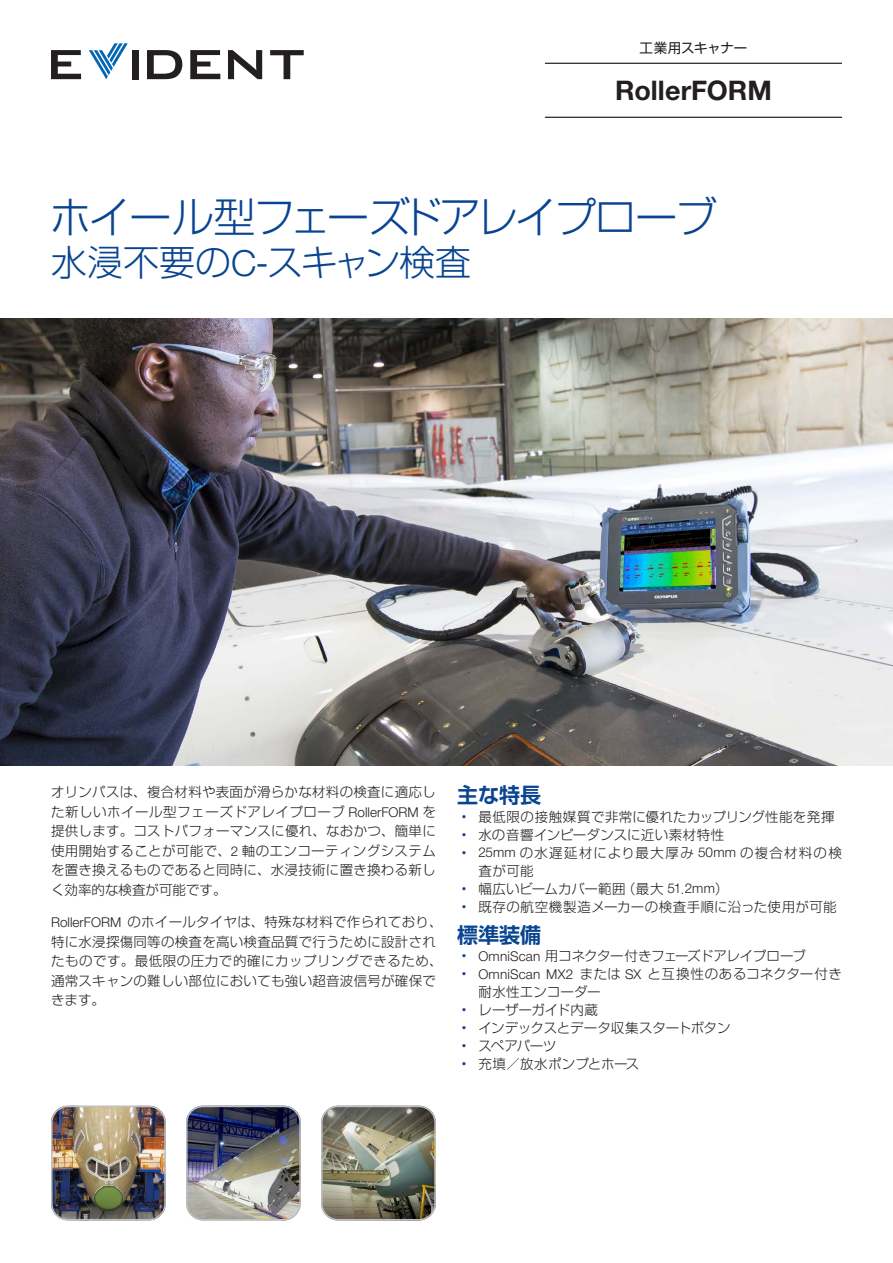
<style>
.page{position:relative;width:893px;height:1263px;background:#fff}
.page>*{position:absolute;margin:0;border:0;box-sizing:border-box;transform-origin:0 0}
.t1{font:300 42px "Shin Go Pro";letter-spacing:-.055em;color:#094491}
.t2{font:300 36px "Shin Go Pro";color:#094491}
.t3{font:700 27px "Helvetica Neue LTW1 G";color:#231f20}
.t4{font:700 21px "Shin Go Pro De";color:#094491}
.t5{font:300 13.5px/19.5px "Shin Go Pro";letter-spacing:.02em;color:#231f20}
.t6{font:300 13.5px/18px "Shin Go Pro";letter-spacing:.085em;color:#231f20}
.t7{font:300 13.5px "Shin Go Pro";letter-spacing:-.04em;color:#231f20}
.t8{font:300 13.5px "Shin Go Pro";letter-spacing:-.025em;color:#231f20}
.t9{font:300 13.5px "Shin Go Pro";letter-spacing:-.01em;color:#231f20}
.t10{font:13.5px "Shin Go Pro";letter-spacing:-.01em;color:#231f20}
.s1{font-family:"Helvetica Neue LTW1 G"}
.s2{color:#094491}
</style>
<div class="page">
<svg style="left:51px;top:50px;width:30px;height:29px"></svg>
<div style="left:132px;top:50px;width:7px;height:29px;background:#231f20"></div>
<svg style="left:147px;top:50px;width:35px;height:29px"></svg>
<svg style="left:190px;top:50px;width:30px;height:29px"></svg>
<svg style="left:228px;top:50px;width:34px;height:29px"></svg>
<svg style="left:270px;top:50px;width:34px;height:29px"></svg>
<svg style="left:89px;top:43px;width:39px;height:36px"></svg>
<img style="left:0;top:319px;width:893px;height:446px">
<img style="left:51px;top:1106px;width:115px;height:114px">
<div style="left:51px;top:1106px;width:115px;height:114px;border:2px solid #bebfc2;border-radius:16px"></div>
<img style="left:321px;top:1106px;width:115px;height:114px">
<div style="left:321px;top:1106px;width:115px;height:114px;border:2px solid #bebfc2;border-radius:16px"></div>
<img style="left:186px;top:1106px;width:115px;height:114px">
<div style="left:186px;top:1106px;width:115px;height:114px;border:2px solid #bebfc2;border-radius:16px"></div>
<hr style="left:545px;top:63px;width:297px;height:1px;background:#231f20">
<hr style="left:545px;top:117px;width:297px;height:1px;background:#231f20">
<p class="t10" style="left:640px;top:37px;width:109px">工業用スキャナー</p>
<h3 class="t3" style="left:615px;top:74px;width:158px">RollerFORM</h3>
<h1 class="t1" style="left:49px;top:183px;width:670px">ホイール型フェーズドアレイプローブ</h1>
<h2 class="t2" style="left:51px;top:233px;width:422px">水浸不要の<span class="s1">C</span>-スキャン検査</h2>
<p class="t5" style="left:51px;top:781px;width:386px;text-align:justify">オリンパスは、複合材料や表面が滑らかな材料の検査に適応した新しいホイール型フェーズドアレイプローブ <span class="s1">RollerFORM</span> を提供します。コストパフォーマンスに優れ、なおかつ、簡単に使用開始することが可能で、<span class="s1">2</span> 軸のエンコーティングシステムを置き換えるものであると同時に、水浸技術に置き換わる新しく効率的な検査が可能です。</p>
<p class="t5" style="left:51px;top:910px;width:393px"><span class="s1">RollerFORM</span> のホイールタイヤは、特殊な材料で作られており、特に水浸探傷同等の検査を高い検査品質で行うために設計されたものです。最低限の圧力で的確にカップリングできるため、通常スキャンの難しい部位においても強い超音波信号が確保できます。</p>
<h3 class="t4" style="left:457px;top:778px;width:85px">主な特長</h3>
<p class="t5" style="left:461px;top:805px;width:375px"><span class="s2">•</span> 最低限の接触媒質で非常に優れたカップリング性能を発揮</p>
<p class="t5" style="left:461px;top:823px;width:265px"><span class="s2">•</span> 水の音響インピーダンスに近い素材特性</p>
<p class="t6" style="left:478px;top:842px;width:365px;text-indent:-17px"><span class="s2">•</span> <span class="s1">25mm</span> の水遅延材により最大厚み <span class="s1">50mm</span> の複合材料の検査が可能</p>
<p class="t5" style="left:461px;top:877px;width:268px"><span class="s2">•</span> 幅広いビームカバー範囲（最大 <span class="s1">51</span>.<span class="s1">2mm</span>）</p>
<p class="t5" style="left:461px;top:895px;width:377px"><span class="s2">•</span> 既存の航空機製造メーカーの検査手順に沿った使用が可能</p>
<h3 class="t4" style="left:457px;top:918px;width:85px">標準装備</h3>
<p class="t7" style="left:461px;top:945px;width:346px"><span class="s2">•</span> <span class="s1">OmniScan</span> 用コネクター付きフェーズドアレイプローブ</p>
<p class="t5" style="left:478px;top:963px;width:365px;line-height:18px;text-indent:-17px"><span class="s2">•</span> <span class="s1">OmniScan MX2</span> または <span class="s1">SX</span> と互換性のあるコネクター付き耐水性エンコーダー</p>
<p class="t9" style="left:461px;top:999px;width:138px"><span class="s2">•</span> レーザーガイド内蔵</p>
<p class="t8" style="left:461px;top:1017px;width:271px"><span class="s2">•</span> インデックスとデータ収集スタートボタン</p>
<p class="t5" style="left:461px;top:1034px;width:96px"><span class="s2">•</span> スペアパーツ</p>
<p class="t5" style="left:461px;top:1052px;width:179px"><span class="s2">•</span> 充填／放水ポンプとホース</p>
</div>
